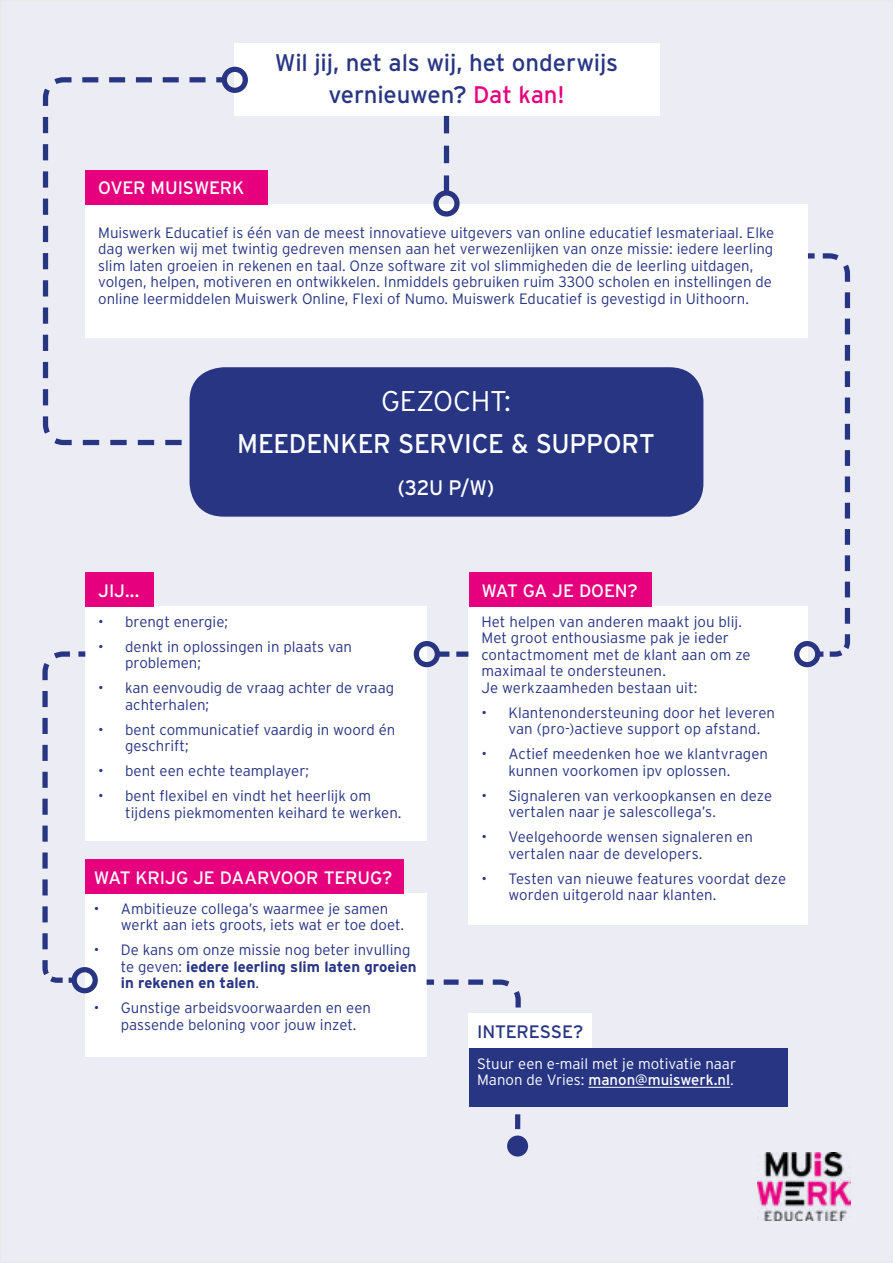
<style>
.page{position:relative;width:893px;height:1263px;background:#fff}
.page>*{position:absolute;margin:0;border:0;box-sizing:border-box;transform-origin:0 0}
.t1{font:300 28.5px "Interstate";letter-spacing:-.005em;color:#fff}
.t2{font:27px "Interstate";letter-spacing:-.015em;color:#fff;scale:.96 1}
.t3{font:24px/31.5px "Interstate";letter-spacing:-.005em;color:#283583;text-align:center}
.t4{font:21px "Interstate";color:#fff;scale:.96 1}
.t5{font:18px "Interstate";letter-spacing:-.01em;color:#fff}
.t6{font:18px "Interstate";letter-spacing:-.01em;color:#283583}
.t7{font:300 15px/16.5px "Interstate";color:#283583}
.t8{font:700 15px/16.5px "Interstate";color:#283583}
.t9{font:300 15px/16.5px "Interstate";color:#fff}
.s1{color:#e6007d}
.s2{font-weight:300}
.s3{font-weight:400}
</style>
<div class="page">
<div style="left:1px;top:1px;width:891px;height:1261px;background:#ecedf4"></div>
<div style="left:469px;top:606px;width:339px;height:319px;background:#fff"></div>
<div style="left:469px;top:572px;width:182px;height:34px;background:#e6007d"></div>
<div style="left:234px;top:44px;width:425px;height:72px;background:#fff"></div>
<div style="left:85px;top:204px;width:723px;height:134px;background:#fff"></div>
<div style="left:85px;top:606px;width:342px;height:235px;background:#fff"></div>
<div style="left:85px;top:572px;width:68px;height:34px;background:#e6007d"></div>
<div style="left:85px;top:893px;width:342px;height:164px;background:#fff"></div>
<div style="left:85px;top:859px;width:319px;height:34px;background:#e6007d"></div>
<svg style="left:444px;top:116px;width:5px;height:74px"></svg>
<div style="left:433px;top:190px;width:27px;height:27px;border:5px solid #283583;border-radius:50%"></div>
<svg style="left:440px;top:651px;width:28px;height:6px"></svg>
<div style="left:414px;top:641px;width:26px;height:26px;border:5px solid #283583;border-radius:50%"></div>
<svg style="left:426px;top:979px;width:97px;height:171px"></svg>
<div style="left:507px;top:1135px;width:21px;height:21px;background:#283583;border-radius:50%"></div>
<img style="left:758px;top:1152px;width:92px;height:69px">
<svg style="left:42px;top:651px;width:49px;height:334px"></svg>
<div style="left:72px;top:967px;width:26px;height:26px;border:5px solid #283583;border-radius:50%"></div>
<div style="left:469px;top:1048px;width:318px;height:59px;background:#283583"></div>
<hr style="left:588px;top:1087px;width:142px;height:1px;background:#fff">
<div style="left:469px;top:1013px;width:123px;height:34px;background:#fff"></div>
<div style="left:85px;top:170px;width:183px;height:34px;background:#e6007d"></div>
<svg style="left:42px;top:75px;width:219px;height:373px"></svg>
<div style="left:222px;top:67px;width:26px;height:26px;border:5px solid #283583;border-radius:50%"></div>
<div style="left:190px;top:367px;width:513px;height:150px;background:#283583;border-radius:34px"></div>
<svg style="left:803px;top:253px;width:48px;height:406px"></svg>
<div style="left:794px;top:641px;width:26px;height:26px;border:5px solid #283583;border-radius:50%"></div>
<p class="t5" style="left:98px;top:178px;width:148px">OVER MUISWERK</p>
<h3 class="t3" style="left:275px;top:47px;width:345px">Wil jij, net als wij, het onderwijs vernieuwen? <span class="s1">Dat kan!</span></h3>
<p class="t7" style="left:98px;top:224px;width:678px">Muiswerk Educatief is één van de meest innovatieve uitgevers van online educatief lesmateriaal. Elke dag werken wij met twintig gedreven mensen aan het verwezenlijken van onze missie: iedere leerling slim laten groeien in rekenen en taal. Onze software zit vol slimmigheden die de leerling uitdagen, volgen, helpen, motiveren en ontwikkelen. Inmiddels gebruiken ruim 3300 scholen en instellingen de online leermiddelen Muiswerk Online, Flexi of Numo. Muiswerk Educatief is gevestigd in Uithoorn.</p>
<p class="t5" style="left:98px;top:580px;width:43px">JIJ...</p>
<h1 class="t1" style="left:381px;top:385px;width:131px">GEZOCHT:</h1>
<h2 class="t2" style="left:237px;top:429px;width:437px">MEEDENKER SERVICE &amp; SUPPORT</h2>
<h3 class="t4" style="left:398px;top:476px;width:102px">(32U P/W)</h3>
<p class="t5" style="left:481px;top:580px;width:158px">WAT GA JE DOEN?</p>
<p class="t7" style="left:98px;top:613px;width:131px">• brengt energie;</p>
<p class="t7" style="left:125px;top:638px;width:228px;text-indent:-27px">• denkt in oplossingen in plaats van problemen;</p>
<p class="t7" style="left:125px;top:680px;width:270px;text-indent:-27px">• kan eenvoudig de vraag achter de vraag achterhalen;</p>
<p class="t7" style="left:125px;top:721px;width:272px;text-indent:-27px">• bent communicatief vaardig in woord én geschrift;</p>
<p class="t7" style="left:98px;top:763px;width:212px">• bent een echte teamplayer;</p>
<p class="t7" style="left:125px;top:788px;width:278px;text-indent:-27px">• bent flexibel en vindt het heerlijk om tijdens piekmomenten keihard te werken.</p>
<p class="t5" style="left:94px;top:867px;width:300px">WAT KRIJG JE DAARVOOR TERUG?</p>
<p class="t7" style="left:121px;top:900px;width:285px;text-indent:-27px">• Ambitieuze collega’s waarmee je samen werkt aan iets groots, iets wat er toe doet.</p>
<p class="t8" style="left:121px;top:941px;width:297px;text-indent:-27px"><span class="s2">• De kans om onze missie nog beter invulling te geven:</span> iedere leerling slim laten groeien in rekenen en talen<span class="s2">.</span></p>
<p class="t7" style="left:121px;top:999px;width:251px;text-indent:-27px">• Gunstige arbeidsvoorwaarden en een passende beloning voor jouw inzet.</p>
<p class="t7" style="left:481px;top:613px;width:271px">Het helpen van anderen maakt jou blij.<br>Met groot enthousiasme pak je ieder contactmoment met de klant aan om ze maximaal te ondersteunen.<br>Je werkzaamheden bestaan uit:</p>
<p class="t7" style="left:508px;top:704px;width:268px;text-indent:-27px">• Klantenondersteuning door het leveren van (pro-)actieve support op afstand.</p>
<p class="t7" style="left:508px;top:745px;width:261px;text-indent:-27px">• Actief meedenken hoe we klantvragen kunnen voorkomen ipv oplossen.</p>
<p class="t7" style="left:508px;top:787px;width:265px;text-indent:-27px">• Signaleren van verkoopkansen en deze vertalen naar je salescollega’s.</p>
<p class="t7" style="left:508px;top:828px;width:246px;text-indent:-27px">• Veelgehoorde wensen signaleren en vertalen naar de developers.</p>
<p class="t7" style="left:508px;top:870px;width:279px;text-indent:-27px">• Testen van nieuwe features voordat deze worden uitgerold naar klanten.</p>
<p class="t6" style="left:477px;top:1021px;width:108px">INTERESSE?</p>
<p class="t9" style="left:477px;top:1055px;width:260px">Stuur een e-mail met je motivatie naar<br>Manon de Vries: <span class="s3">manon@muiswerk.nl</span>.</p>
</div>
